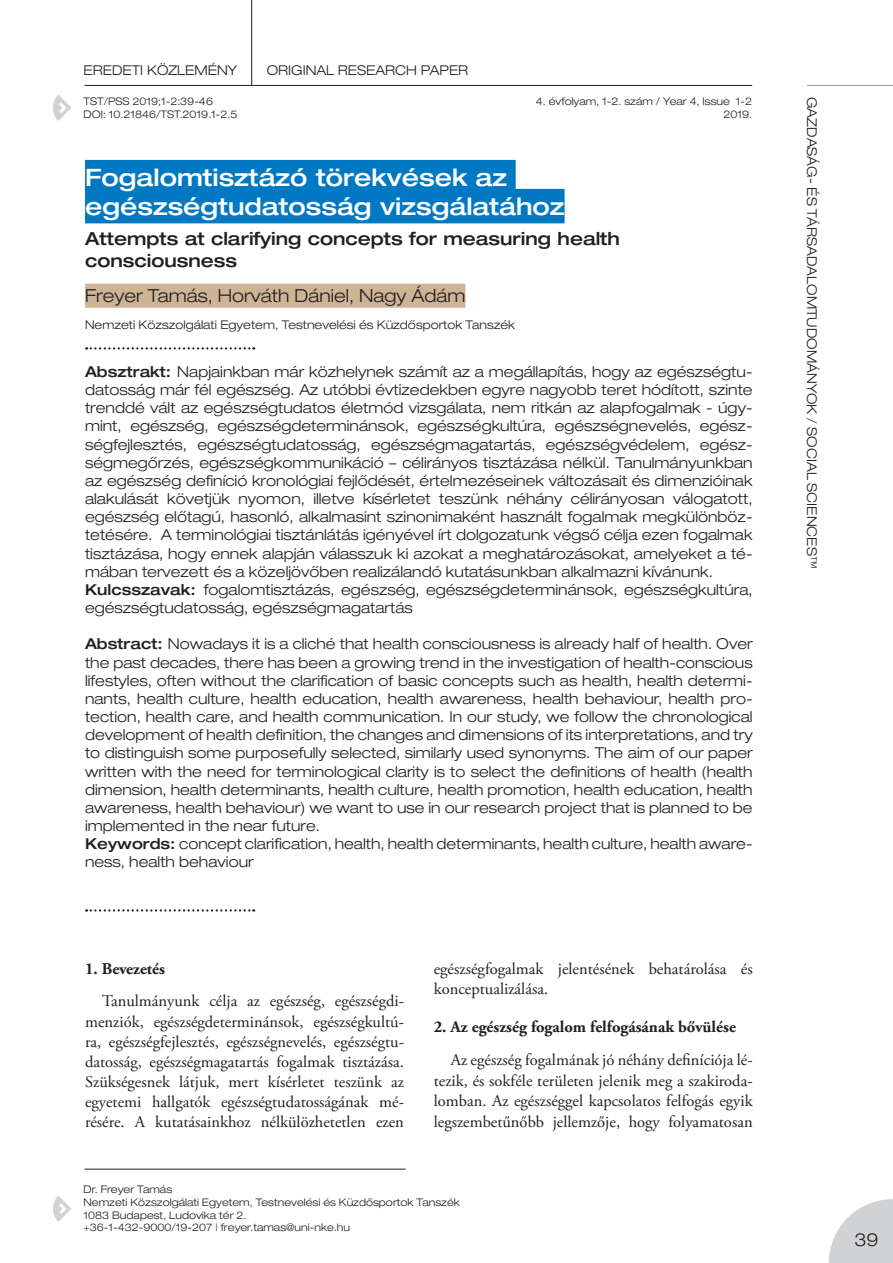
<style>
.page{position:relative;width:893px;height:1263px;background:#fff}
.page>*{position:absolute;margin:0;border:0;box-sizing:border-box;transform-origin:0 0}
.cikk_címe{font:500 expanded 24px/29px "Helvetica Neue LT Pro";color:#fff}
.cikk__angol_cím__bal{font:500 expanded 18px/21.8px "Helvetica Neue LT Pro";color:#231f20}
.cikk_szerzői{font:300 expanded 18px "Helvetica Neue LT Pro";color:#231f20}
.cikk_szövege{font:16.5px/20.1px "Adobe Garamond Pro";color:#231f20;text-align:justify}
.cikk__fejezet_1{font:700 16.5px "Adobe Garamond Pro";color:#231f20}
.kulcsszavak__összegz{font:300 expanded 15px/18.1px "Helvetica Neue LT Pro";color:#231f20;text-align:justify}
.cikk__tudományterüle{font:300 expanded 13.5px "Helvetica Neue LT Pro";color:#231f20}
.szerzők_munkahelye{font:300 expanded 12px "Helvetica Neue LT Pro";color:#231f20}
.szerző_elérhetősége{font:300 expanded 10.5px/12.6px "Helvetica Neue LT Pro";color:#231f20;text-align:right}
.cikk_oldalszáma{font:300 expanded 10.5px "Helvetica Neue LT Pro";color:#231f20}
.s1{font-weight:500}
</style>
<div class="page">
<svg style="left:829px;top:1199px;width:64px;height:64px"></svg>
<hr style="left:85px;top:85px;width:667px;height:1px;background:#231f20">
<hr style="left:85px;top:1169px;width:321px;height:1px;background:#231f20">
<hr style="left:251px;top:0;width:1px;height:85px;background:#231f20">
<svg style="left:53px;top:95px;width:19px;height:26px"></svg>
<svg style="left:53px;top:1196px;width:19px;height:26px"></svg>
<hr style="left:807px;top:85px;width:86px;height:1px;background:#939598">
<div style="left:85px;top:160px;width:431px;height:34px;background:#0079c2"></div>
<div style="left:85px;top:189px;width:480px;height:34px;background:#0079c2"></div>
<div style="left:85px;top:284px;width:380px;height:24px;background:#ccb495"></div>
<svg style="left:86px;top:909px;width:168px;height:2px"></svg>
<svg style="left:86px;top:347px;width:168px;height:2px"></svg>
<p class="cikk__tudományterüle" style="left:84px;top:62px;width:155px">EREDETI KÖZLEMÉNY</p>
<p class="cikk_oldalszáma" style="left:84px;top:95px;width:131px">TST/PSS 2019;1-2:39-46</p>
<p class="cikk_oldalszáma" style="left:84px;top:108px;width:155px">DOI: 10.21846/TST.2019.1-2.5</p>
<p class="cikk__tudományterüle" style="left:267px;top:62px;width:203px">ORIGINAL RESEARCH PAPER</p>
<p class="szerző_elérhetősége" style="left:536px;top:95px;width:218px">4. évfolyam, 1-2. szám / Year 4, Issue 1-2<br>2019.</p>
<p class="cikk_címe" style="left:85px;top:163px;width:481px">Fogalomtisztázó törekvések az egészségtudatosság vizsgálatához</p>
<p class="cikk__angol_cím__bal" style="left:85px;top:228px;width:536px">Attempts at clarifying concepts for measuring health consciousness</p>
<p class="cikk_szerzői" style="left:85px;top:285px;width:382px">Freyer Tamás, Horváth Dániel, Nagy Ádám</p>
<p class="szerzők_munkahelye" style="left:85px;top:318px;width:432px">Nemzeti Közszolgálati Egyetem, Testnevelési és Küzdősportok Tanszék</p>
<p class="kulcsszavak__összegz" style="left:85px;top:362px;width:669px"><span class="s1">Absztrakt:</span> Napjainkban már közhelynek számít az a megállapítás, hogy az egészségtu&shy;datosság már fél egészség. Az utóbbi évtizedekben egyre nagyobb teret hódított, szinte trenddé vált az egészségtudatos életmód vizsgálata, nem ritkán az alapfogalmak - úgy&shy;mint, egészség, egészségdeterminánsok, egészségkultúra, egészségnevelés, egész&shy;ségfejlesztés, egészségtudatosság, egészségmagatartás, egészségvédelem, egész&shy;ségmegőrzés, egészségkommunikáció – célirányos tisztázása nélkül. Tanulmányunkban az egészség definíció kronológiai fejlődését, értelmezéseinek változásait és dimenzióinak alakulását követjük nyomon, illetve kísérletet teszünk néhány célirányosan válogatott, egészség előtagú, hasonló, alkalmasint szinonimaként használt fogalmak megkülönböz&shy;tetésére. A terminológiai tisztánlátás igényével írt dolgozatunk végső célja ezen fogalmak tisztázása, hogy ennek alapján válasszuk ki azokat a meghatározásokat, amelyeket a té&shy;mában tervezett és a közeljövőben realizálandó kutatásunkban alkalmazni kívánunk.</p>
<p class="kulcsszavak__összegz" style="left:85px;top:580px;width:669px"><span class="s1">Kulcsszavak:</span> fogalomtisztázás, egészség, egészségdeterminánsok, egészségkultúra, egészségtudatosság, egészségmagatartás</p>
<p class="kulcsszavak__összegz" style="left:85px;top:635px;width:669px"><span class="s1">Abstract:</span> Nowadays it is a cliché that health consciousness is already half of health. Over the past decades, there has been a growing trend in the investigation of health-conscious lifestyles, often without the clarification of basic concepts such as health, health determi&shy;nants, health culture, health education, health awareness, health behaviour, health pro&shy;tection, health care, and health communication. In our study, we follow the chronological development of health definition, the changes and dimensions of its interpretations, and try to distinguish some purposefully selected, similarly used synonyms. The aim of our paper written with the need for terminological clarity is to select the definitions of health (health dimension, health determinants, health culture, health promotion, health education, health awareness, health behaviour) we want to use in our research project that is planned to be implemented in the near future.</p>
<p class="kulcsszavak__összegz" style="left:85px;top:835px;width:669px"><span class="s1">Keywords:</span> concept clarification, health, health determinants, health culture, health aware&shy;ness, health behaviour</p>
<p class="cikk__fejezet_1" style="left:85px;top:959px;width:82px">1. Bevezetés</p>
<p class="cikk_szövege" style="left:85px;top:992px;width:320px;text-indent:17px">Tanulmányunk célja az egészség, egészségdi&shy;menziók, egészségdeterminánsok, egészségkultú&shy;ra, egészségfejlesztés, egészségnevelés, egészségtu&shy;datosság, egészségmagatartás fogalmak tisztázása.<br>Szükségesnek látjuk, mert kísérletet teszünk az egyetemi hallgatók egészségtudatosságának mé&shy;résére. A kutatásainkhoz nélkülözhetetlen ezen</p>
<p class="cikk_szövege" style="left:434px;top:959px;width:320px;line-height:20.5px">egészségfogalmak jelentésének behatárolása és konceptualizálása.</p>
<p class="cikk__fejezet_1" style="left:434px;top:1017px;width:304px">2. Az egészség fogalom felfogásának bővülése</p>
<p class="cikk_szövege" style="left:434px;top:1050px;width:320px;line-height:20.5px;text-indent:17px">Az egészség fogalmának jó néhány definíciója lé&shy;tezik, és sokféle területen jelenik meg a szakiroda&shy;lomban. Az egészséggel kapcsolatos felfogás egyik legszembetűnőbb jellemzője, hogy folyamatosan</p>
<p class="szerző_elérhetősége" style="left:84px;top:1183px;width:90px">Dr. Freyer Tamás</p>
<p class="szerző_elérhetősége" style="left:84px;top:1196px;width:378px">Nemzeti Közszolgálati Egyetem, Testnevelési és Küzdősportok Tanszék</p>
<p class="szerző_elérhetősége" style="left:84px;top:1208px;width:164px">1083 Budapest, Ludovika tér 2.</p>
<p class="szerző_elérhetősége" style="left:84px;top:1221px;width:268px">+36-1-432-9000/19-207 | freyer.tamas@uni-nke.hu</p>
<p class="cikk__tudományterüle" style="left:820px;top:97px;width:473px;rotate:90deg">GAZDASÁG- ÉS TÁRSADALOMTUDOMÁNYOK / SOCIAL SCIENCES™</p>
<p class="cikk_szerzői" style="left:855px;top:1229px;width:26px">39</p>
</div>
